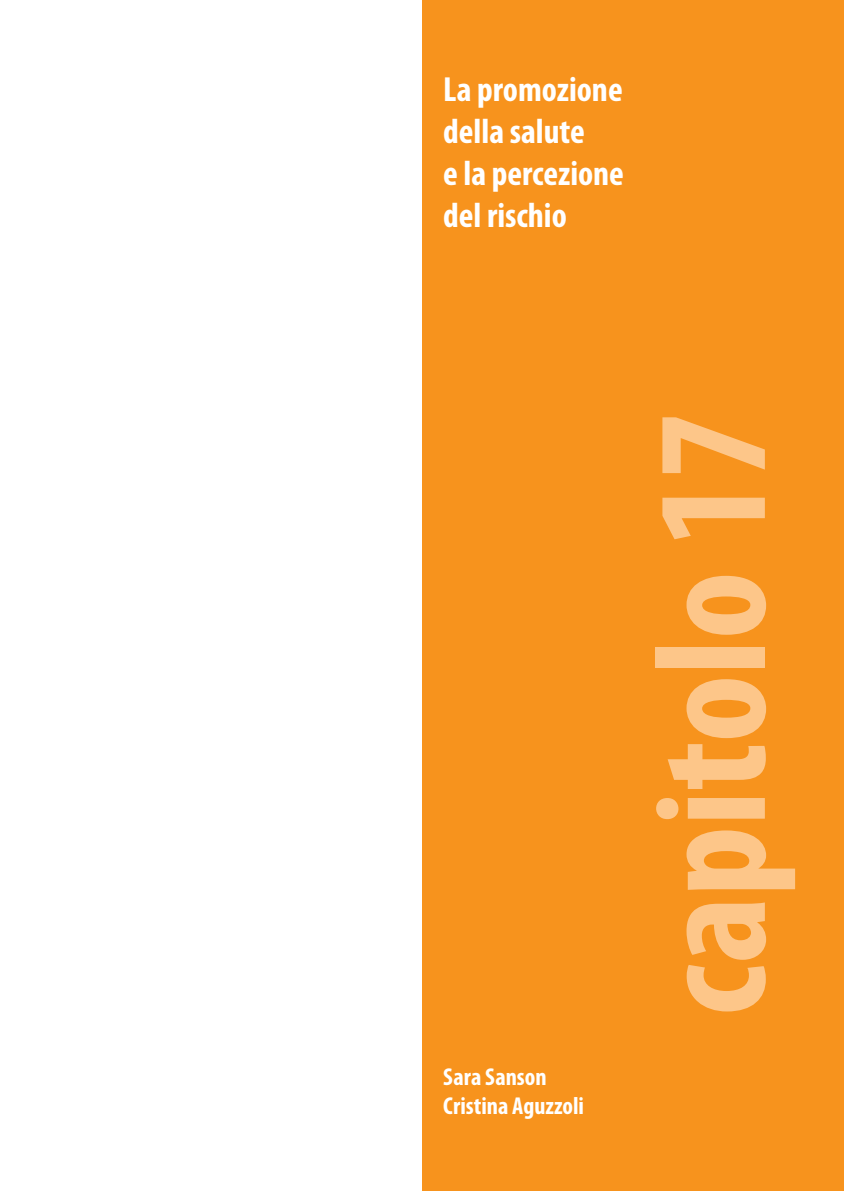
<style>
.page{position:relative;width:844px;height:1191px;background:#fff}
.page>*{position:absolute;margin:0;border:0;box-sizing:border-box;transform-origin:0 0}
.t1{font:700 condensed 157.5px "Myriad Pro";color:#fdc689}
.t2{font:700 condensed 35px/42px "Myriad Pro";color:#fff}
.t3{font:700 condensed 24.5px/29.4px "Myriad Pro";color:#fff}
</style>
<div class="page">
<div style="left:422px;top:0;width:421px;height:1191px;background:#f7931d"></div>
<p class="t2" style="left:443px;top:67px;width:182px">La promozione della salute<br>e la percezione del rischio</p>
<p class="t3" style="left:443px;top:1061px;width:142px">Sara Sanson<br>Cristina Aguzzoli</p>
<h1 class="t1" style="left:613px;top:1016px;width:605px;rotate:-90deg">capitolo 17</h1>
</div>
